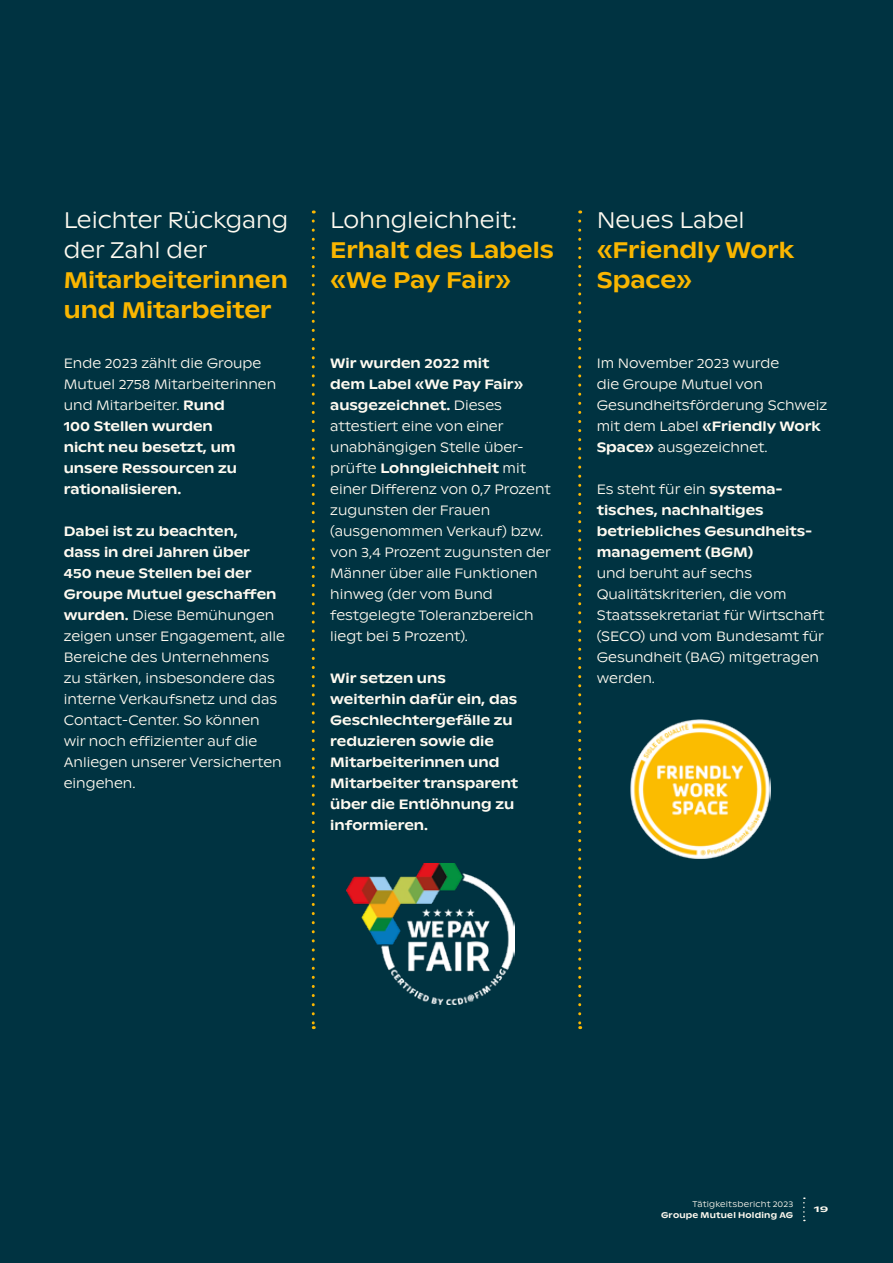
<style>
.page{position:relative;width:893px;height:1263px;background:#003341}
.page>*{position:absolute;margin:0;border:0;box-sizing:border-box;transform-origin:0 0}
.t1{font:500 22.5px/30px "ABC Ginto Nord";color:#fab600}
.t2{font:300 22.5px/30px "ABC Ginto Nord";color:#fffbf1}
.t3{font:300 13.5px/21px "ABC Ginto Nord";color:#fffbf1}
.t4{font:500 13.5px/21px "ABC Ginto Nord";color:#fffbf1}
.t5{font:300 8.25px "ABC Ginto Nord";letter-spacing:.02em;color:#fffbf1}
.t6{font:500 8.25px "ABC Ginto Nord";letter-spacing:.025em;color:#fffbf1}
.t7{font:500 8.25px "ABC Ginto Nord";letter-spacing:.025em;color:#fffbf1;scale:1.5 1}
.s1{font-weight:300}
.s2{font-weight:500}
</style>
<div class="page">
<img style="left:346px;top:864px;width:169px;height:141px">
<img style="left:630px;top:719px;width:141px;height:139px">
<svg style="left:312px;top:221px;width:3px;height:808px"></svg>
<svg style="left:578px;top:221px;width:3px;height:808px"></svg>
<svg style="left:803px;top:1197px;width:2px;height:24px"></svg>
<h1 class="t2" style="left:64px;top:205px;width:226px">Leichter Rückgang der Zahl der</h1>
<h1 class="t1" style="left:64px;top:265px;width:226px">Mitarbeiterinnen und Mitarbeiter</h1>
<p class="t4" style="left:64px;top:353px;width:214px"><span class="s1">Ende 2023 zählt die Groupe<br>Mutuel 2758 Mitarbeiterinnen und Mitarbeiter.</span> Rund<br>100 Stellen wurden<br>nicht neu besetzt, um unsere Ressourcen zu rationalisieren.</p>
<p class="t3" style="left:64px;top:521px;width:223px"><span class="s2">Dabei ist zu beachten,<br>dass in drei Jahren über<br>450 neue Stellen bei der<br>Groupe Mutuel geschaffen wurden.</span> Diese Bemühungen zeigen unser Engagement, alle<br>Bereiche des Unternehmens zu stärken, insbesondere das interne Verkaufsnetz und das<br>Contact-Center. So können<br>wir noch effizienter auf die<br>Anliegen unserer Versicherten eingehen.</p>
<h1 class="t2" style="left:330px;top:205px;width:189px">Lohngleichheit:</h1>
<h1 class="t1" style="left:330px;top:235px;width:225px">Erhalt des Labels «We Pay Fair»</h1>
<p class="t3" style="left:330px;top:352px;width:222px"><span class="s2">Wir wurden 2022 mit<br>dem Label «We Pay Fair» ausgezeichnet.</span> Dieses attestiert eine von einer unabhängigen Stelle über&shy;prüfte <span class="s2">Lohngleichheit</span> mit einer Differenz von 0,7 Prozent zugunsten der Frauen (ausgenommen Verkauf) bzw. von 3,4 Prozent zugunsten der<br>Männer über alle Funktionen hinweg (der vom Bund festgelegte Toleranzbereich liegt bei 5 Prozent).</p>
<p class="t4" style="left:330px;top:668px;width:189px">Wir setzen uns weiterhin dafür ein, das<br>Geschlechtergefälle zu reduzieren sowie die<br>Mitarbeiterinnen und<br>Mitarbeiter transparent über die Entlöhnung zu informieren.</p>
<h1 class="t2" style="left:597px;top:205px;width:149px">Neues Label</h1>
<h1 class="t1" style="left:597px;top:235px;width:199px">«Friendly Work<br>Space»</h1>
<p class="t3" style="left:597px;top:353px;width:232px">Im November 2023 wurde<br>die Groupe Mutuel von<br>Gesundheitsförderung Schweiz mit dem Label <span class="s2">«Friendly Work<br>Space»</span> ausgezeichnet.</p>
<p class="t4" style="left:597px;top:479px;width:217px"><span class="s1">Es steht für ein</span> systema&shy;tisches, nachhaltiges betriebliches Gesundheits&shy;management (BGM)</p>
<p class="t3" style="left:597px;top:563px;width:229px">und beruht auf sechs<br>Qualitätskriterien, die vom<br>Staatssekretariat für Wirtschaft (SECO) und vom Bundesamt für<br>Gesundheit (BAG) mitgetragen werden.</p>
<p class="t5" style="left:692px;top:1199px;width:102px">Tätigkeitsbericht 2023</p>
<p class="t6" style="left:661px;top:1209px;width:134px">Groupe Mutuel Holding AG</p>
<p class="t7" style="left:814px;top:1204px;width:11px">19</p>
</div>
